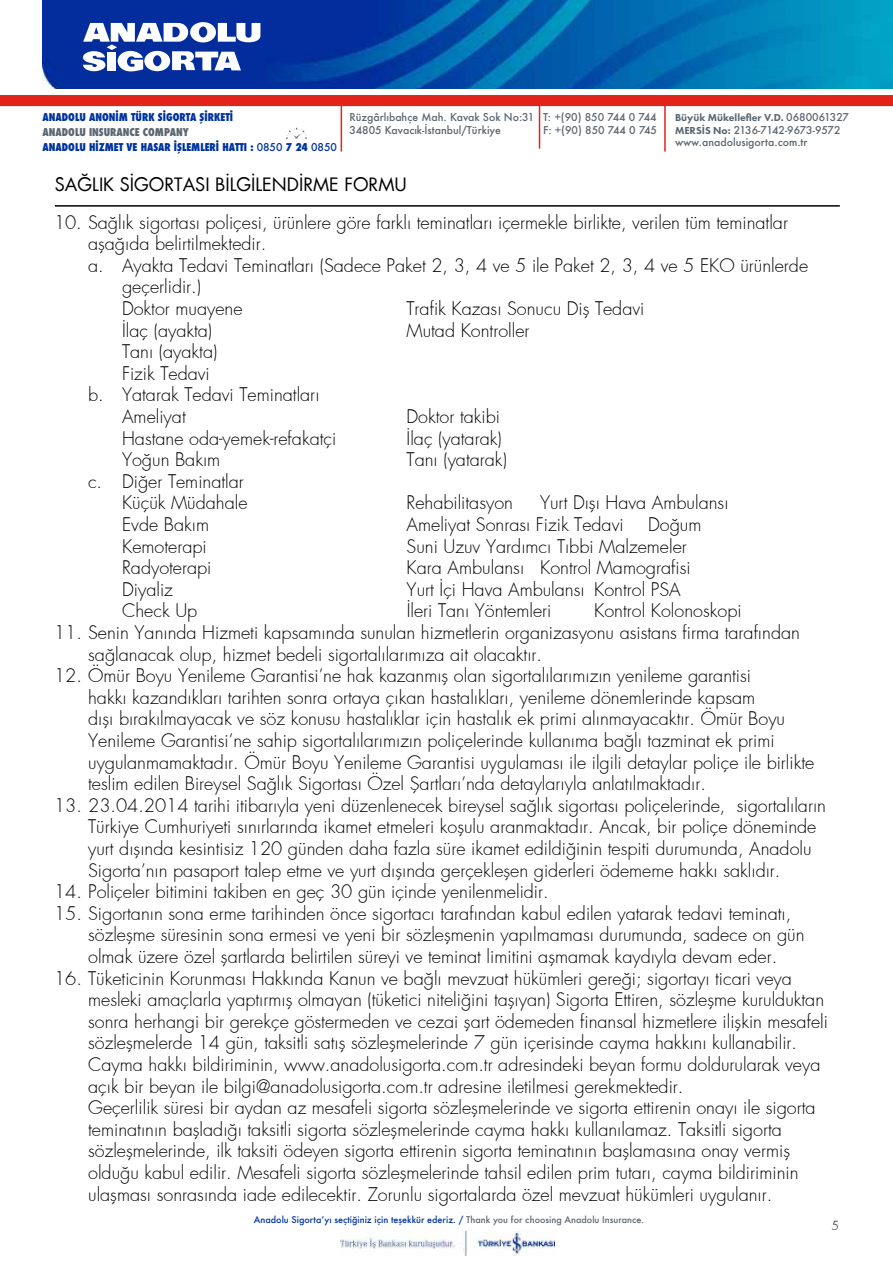
<style>
.page{position:relative;width:893px;height:1263px;background:#fff}
.page>*{position:absolute;margin:0;border:0;box-sizing:border-box;transform-origin:0 0}
.t1{font:300 18px/21.6px "Futura";color:#000}
.t2{font:18px "Futura";color:#000}
.t3{font:300 12px "Futura";color:#000}
.t4{font:500 10.5px/12.6px "Futura";color:#5c6670}
.t5{font:800 condensed 10.5px/14.7px "Futura";color:#0033a0}
.t6{font:800 10.5px "Futura PT";color:#5c6670}
.t7{font:500 9px "Futura";color:#0033a0}
.s1{color:#5c6670}
.s2{font-weight:500;font-stretch:normal}
.s3{font-family:"Futura";font-weight:500}
.s4{font-family:"Futura PT";font-weight:800}
</style>
<div class="page">
<hr style="left:55px;top:205px;width:785px;height:2px;background:#000">
<img style="left:340px;top:1231px;width:215px;height:25px">
<hr style="left:341px;top:101px;width:1px;height:51px;background:#e2231a">
<svg style="left:286px;top:128px;width:21px;height:11px"></svg>
<hr style="left:539px;top:98px;width:1px;height:51px;background:#e2231a">
<hr style="left:664px;top:101px;width:2px;height:51px;background:#e2231a">
<img style="left:43px;top:0;width:850px;height:89px">
<div style="left:0;top:95px;width:893px;height:11px;background:#e2231a"></div>
<svg style="left:83px;top:22px;width:177px;height:49px"></svg>
<p class="t5" style="left:43px;top:110px;width:192px">ANADOLU ANONİM TÜRK SİGORTA ŞİRKETİ</p>
<p class="t5" style="left:43px;top:125px;width:296px"><span class="s1">ANADOLU INSURANCE COMPANY<br></span>ANADOLU HİZMET VE HASAR İŞLEMLERİ HATTI : <span class="s2">0850</span> 7 24 <span class="s2">0850</span></p>
<p class="t4" style="left:350px;top:111px;width:186px">Rüzgârlıbahçe Mah. Kavak Sok No:31<br>34805 Kavacık-İstanbul/Türkiye</p>
<p class="t4" style="left:543px;top:111px;width:116px">T: +(90) 850 744 0 744<br>F: +(90) 850 744 0 745</p>
<p class="t6" style="left:675px;top:111px;width:175px">Büyük Mükellefler V.D. <span class="s3">0680061327</span></p>
<p class="t4" style="left:675px;top:123px;width:167px"><span class="s4">MERSİS No:</span> 2136-7142-9673-9572 www.anadolusigorta.com.tr</p>
<p class="t2" style="left:55px;top:172px;width:353px">SAĞLIK SİGORTASI BİLGİLENDİRME FORMU</p>
<p class="t1" style="left:54px;top:211px;width:736px">10. Sağlık sigortası poliçesi, ürünlere göre farklı teminatları içermekle birlikte, verilen tüm teminatlar</p>
<p class="t1" style="left:88px;top:233px;width:180px">aşağıda belirtilmektedir.</p>
<p class="t1" style="left:88px;top:255px;width:722px">a. Ayakta Tedavi Teminatları (Sadece Paket 2, 3, 4 ve 5 ile Paket 2, 3, 4 ve 5 EKO ürünlerde</p>
<p class="t1" style="left:122px;top:276px;width:81px">geçerlidir.)</p>
<p class="t1" style="left:122px;top:298px;width:122px">Doktor muayene</p>
<p class="t1" style="left:407px;top:298px;width:239px">Trafik Kazası Sonucu Diş Tedavi</p>
<p class="t1" style="left:122px;top:319px;width:92px">İlaç (ayakta)</p>
<p class="t1" style="left:407px;top:319px;width:125px">Mutad Kontroller</p>
<p class="t1" style="left:122px;top:341px;width:97px">Tanı (ayakta)</p>
<p class="t1" style="left:122px;top:363px;width:89px">Fizik Tedavi</p>
<p class="t1" style="left:88px;top:384px;width:233px">b. Yatarak Tedavi Teminatları</p>
<p class="t1" style="left:122px;top:406px;width:65px">Ameliyat</p>
<p class="t1" style="left:407px;top:406px;width:95px">Doktor takibi</p>
<p class="t1" style="left:122px;top:427px;width:216px">Hastane oda-yemek-refakatçi</p>
<p class="t1" style="left:407px;top:427px;width:97px">İlaç (yatarak)</p>
<p class="t1" style="left:122px;top:449px;width:100px">Yoğun Bakım</p>
<p class="t1" style="left:407px;top:449px;width:102px">Tanı (yatarak)</p>
<p class="t1" style="left:88px;top:471px;width:161px;text-align:right">c. Diğer Teminatlar<br>Küçük Müdahale</p>
<p class="t1" style="left:407px;top:492px;width:108px">Rehabilitasyon</p>
<p class="t1" style="left:540px;top:492px;width:190px">Yurt Dışı Hava Ambulansı</p>
<p class="t1" style="left:122px;top:514px;width:88px">Evde Bakım</p>
<p class="t1" style="left:407px;top:514px;width:219px">Ameliyat Sonrası Fizik Tedavi</p>
<p class="t1" style="left:648px;top:514px;width:55px">Doğum</p>
<p class="t1" style="left:122px;top:535px;width:86px">Kemoterapi</p>
<p class="t1" style="left:407px;top:535px;width:282px">Suni Uzuv Yardımcı Tıbbi Malzemeler</p>
<p class="t1" style="left:122px;top:557px;width:91px">Radyoterapi</p>
<p class="t1" style="left:407px;top:557px;width:286px">Kara Ambulansı Kontrol Mamografisi</p>
<p class="t1" style="left:122px;top:579px;width:52px">Diyaliz</p>
<p class="t1" style="left:407px;top:579px;width:276px">Yurt İçi Hava Ambulansı Kontrol PSA</p>
<p class="t1" style="left:122px;top:600px;width:77px">Check Up</p>
<p class="t1" style="left:407px;top:600px;width:146px">İleri Tanı Yöntemleri</p>
<p class="t1" style="left:594px;top:600px;width:149px">Kontrol Kolonoskopi</p>
<p class="t1" style="left:88px;top:622px;width:713px;text-indent:-34px">11. Senin Yanında Hizmeti kapsamında sunulan hizmetlerin organizasyonu asistans firma tarafından sağlanacak olup, hizmet bedeli sigortalılarımıza ait olacaktır.</p>
<p class="t1" style="left:88px;top:665px;width:728px;text-indent:-34px">12. Ömür Boyu Yenileme Garantisi’ne hak kazanmış olan sigortalılarımızın yenileme garantisi<br>hakkı kazandıkları tarihten sonra ortaya çıkan hastalıkları, yenileme dönemlerinde kapsam<br>dışı bırakılmayacak ve söz konusu hastalıklar için hastalık ek primi alınmayacaktır. Ömür Boyu Yenileme Garantisi’ne sahip sigortalılarımızın poliçelerinde kullanıma bağlı tazminat ek primi uygulanmamaktadır. Ömür Boyu Yenileme Garantisi uygulaması ile ilgili detaylar poliçe ile birlikte teslim edilen Bireysel Sağlık Sigortası Özel Şartları’nda detaylarıyla anlatılmaktadır.</p>
<p class="t1" style="left:88px;top:795px;width:739px;text-indent:-34px">13. 23.04.2014 tarihi itibarıyla yeni düzenlenecek bireysel sağlık sigortası poliçelerinde, sigortalıların Türkiye Cumhuriyeti sınırlarında ikamet etmeleri koşulu aranmaktadır. Ancak, bir poliçe döneminde yurt dışında kesintisiz 120 günden daha fazla süre ikamet edildiğinin tespiti durumunda, Anadolu Sigorta’nın pasaport talep etme ve yurt dışında gerçekleşen giderleri ödememe hakkı saklıdır.</p>
<p class="t1" style="left:54px;top:881px;width:496px">14. Poliçeler bitimini takiben en geç 30 gün içinde yenilenmelidir.</p>
<p class="t1" style="left:88px;top:903px;width:718px;text-indent:-34px">15. Sigortanın sona erme tarihinden önce sigortacı tarafından kabul edilen yatarak tedavi teminatı, sözleşme süresinin sona ermesi ve yeni bir sözleşmenin yapılmaması durumunda, sadece on gün olmak üzere özel şartlarda belirtilen süreyi ve teminat limitini aşmamak kaydıyla devam eder.</p>
<p class="t1" style="left:88px;top:967px;width:741px;text-indent:-34px">16. Tüketicinin Korunması Hakkında Kanun ve bağlı mevzuat hükümleri gereği; sigortayı ticari veya mesleki amaçlarla yaptırmış olmayan (tüketici niteliğini taşıyan) Sigorta Ettiren, sözleşme kurulduktan sonra herhangi bir gerekçe göstermeden ve cezai şart ödemeden finansal hizmetlere ilişkin mesafeli sözleşmelerde 14 gün, taksitli satış sözleşmelerinde 7 gün içerisinde cayma hakkını kullanabilir.<br>Cayma hakkı bildiriminin, www.anadolusigorta.com.tr adresindeki beyan formu doldurularak veya açık bir beyan ile bilgi@anadolusigorta.com.tr adresine iletilmesi gerekmektedir.<br>Geçerlilik süresi bir aydan az mesafeli sigorta sözleşmelerinde ve sigorta ettirenin onayı ile sigorta teminatının başladığı taksitli sigorta sözleşmelerinde cayma hakkı kullanılamaz. Taksitli sigorta sözleşmelerinde, ilk taksiti ödeyen sigorta ettirenin sigorta teminatının başlamasına onay vermiş olduğu kabul edilir. Mesafeli sigorta sözleşmelerinde tahsil edilen prim tutarı, cayma bildiriminin ulaşması sonrasında iade edilecektir. Zorunlu sigortalarda özel mevzuat hükümleri uygulanır.</p>
<p class="t7" style="left:254px;top:1213px;width:392px">Anadolu Sigorta’yı seçtiğiniz için teşekkür ederiz. / <span class="s1">Thank you for choosing Anadolu Insurance.</span></p>
<p class="t3" style="left:831px;top:1217px;width:9px">5</p>
</div>
